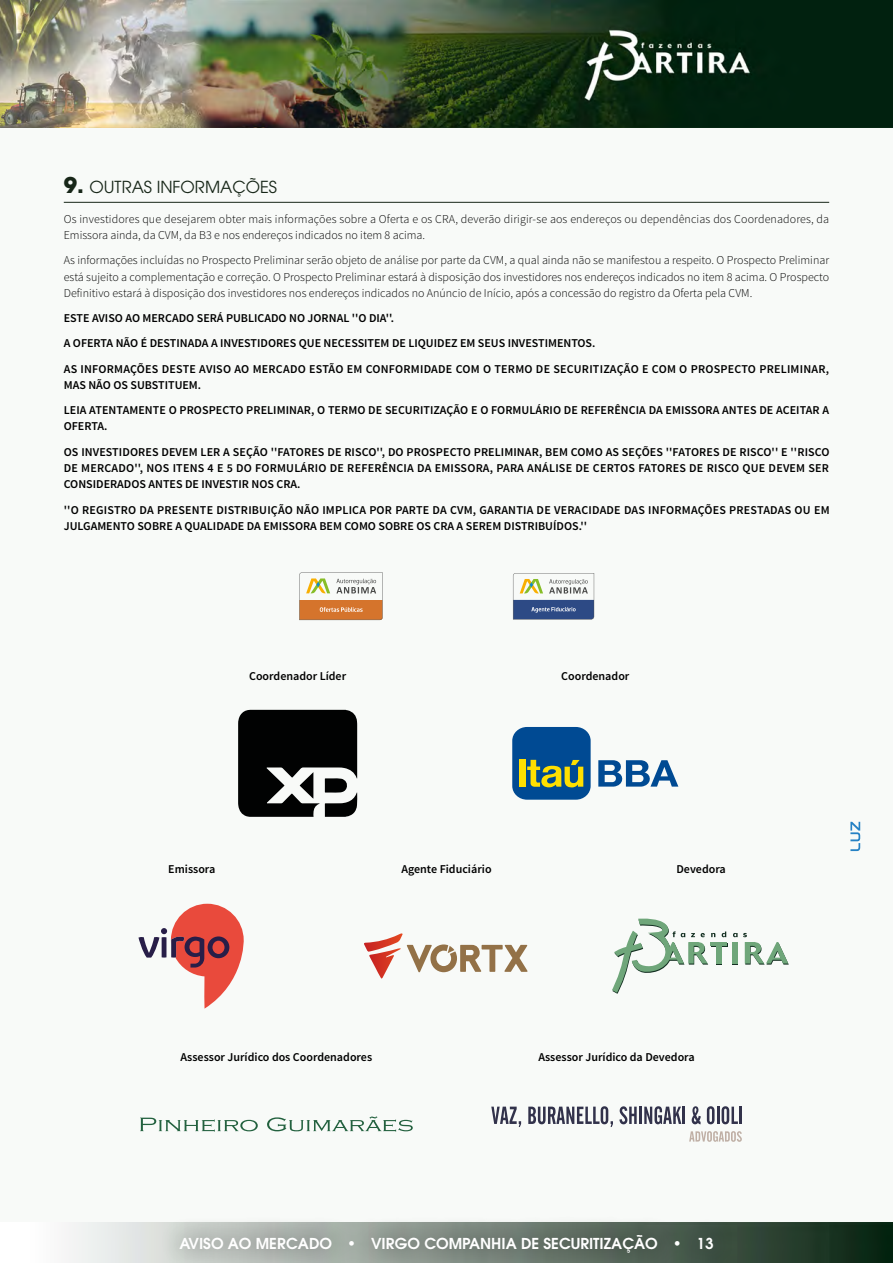
<style>
.page{position:relative;width:893px;height:1263px;background:#fff}
.page>*{position:absolute;margin:0;border:0;box-sizing:border-box;transform-origin:0 0}
.t1{font:16.5px "ITC Avant Garde Pro";color:#172618}
.t2{font:600 15px "ITC Avant Garde Pro";color:#fff}
.t3{font:600 12px/25.2px "Source Sans Pro";color:#000}
.t4{font:300 12px/16.2px "Source Sans Pro";color:#000}
.s1{font-weight:700;font-size:21.6px}
</style>
<div class="page">
<img style="left:0;top:1px;width:893px;height:127px">
<img style="left:68px;top:1222px;width:825px;height:41px">
<div style="left:0;top:128px;width:893px;height:1094px;background:#f8faf8"></div>
<svg style="left:850px;top:822px;width:10px;height:29px"></svg>
<hr style="left:64px;top:202px;width:765px;height:1px;background:#172618">
<svg style="left:299px;top:572px;width:84px;height:48px"></svg>
<svg style="left:513px;top:573px;width:81px;height:46px"></svg>
<svg style="left:238px;top:710px;width:119px;height:107px"></svg>
<div style="left:512px;top:727px;width:79px;height:73px;background:#004a93;border-radius:14px"></div>
<div style="left:519px;top:760px;width:7px;height:27px;background:#ffdf00"></div>
<svg style="left:527px;top:760px;width:56px;height:27px"></svg>
<svg style="left:598px;top:760px;width:80px;height:27px"></svg>
<svg style="left:139px;top:904px;width:105px;height:105px"></svg>
<svg style="left:364px;top:933px;width:163px;height:46px"></svg>
<div style="left:716px;top:943px;width:6px;height:21px;background:#6fa67a"></div>
<hr style="left:711px;top:943px;width:16px;height:4px;background:#143022">
<div style="left:716px;top:942px;width:5px;height:21px;background:#6fa67a"></div>
<div style="left:732px;top:942px;width:6px;height:21px;background:#6fa67a"></div>
<hr style="left:710px;top:942px;width:17px;height:4px;background:#6fa67a">
<svg style="left:722px;top:931px;width:4px;height:6px"></svg>
<svg style="left:733px;top:933px;width:56px;height:31px"></svg>
<svg style="left:612px;top:918px;width:103px;height:76px"></svg>
<svg style="left:140px;top:1118px;width:118px;height:14px"></svg>
<svg style="left:267px;top:1116px;width:146px;height:16px"></svg>
<svg style="left:491px;top:1106px;width:30px;height:21px"></svg>
<svg style="left:528px;top:1106px;width:85px;height:21px"></svg>
<svg style="left:619px;top:1106px;width:18px;height:18px"></svg>
<hr style="left:639px;top:1106px;width:3px;height:18px;background:#32324b">
<svg style="left:644px;top:1106px;width:41px;height:18px"></svg>
<svg style="left:692px;top:1106px;width:9px;height:18px"></svg>
<svg style="left:707px;top:1106px;width:31px;height:18px"></svg>
<hr style="left:739px;top:1106px;width:3px;height:18px;background:#32324b">
<svg style="left:689px;top:1131px;width:53px;height:11px"></svg>
<div style="left:158px;top:1213px;width:577px;height:50px;background:#000;opacity:.75"></div>
<h1 class="t1" style="left:64px;top:177px;width:215px"><span class="s1">9.</span> OUTRAS INFORMAÇÕES</h1>
<p class="t4" style="left:64px;top:211px;width:767px">Os investidores que desejarem obter mais informações sobre a Oferta e os CRA, deverão dirigir-se aos endereços ou dependências dos Coordenadores, da<br>Emissora ainda, da CVM, da B3 e nos endereços indicados no item 8 acima.</p>
<p class="t4" style="left:64px;top:252px;width:767px;text-align:justify">As informações incluídas no Prospecto Preliminar serão objeto de análise por parte da CVM, a qual ainda não se manifestou a respeito. O Prospecto Preliminar está sujeito a complementação e correção. O Prospecto Preliminar estará à disposição dos investidores nos endereços indicados no item 8 acima. O Prospecto Definitivo estará à disposição dos investidores nos endereços indicados no Anúncio de Início, após a concessão do registro da Oferta pela CVM.</p>
<p class="t3" style="left:64px;top:306px;width:767px">ESTE AVISO AO MERCADO SERÁ PUBLICADO NO JORNAL ''O DIA''.<br>A OFERTA NÃO É DESTINADA A INVESTIDORES QUE NECESSITEM DE LIQUIDEZ EM SEUS INVESTIMENTOS.<br>AS INFORMAÇÕES DESTE AVISO AO MERCADO ESTÃO EM CONFORMIDADE COM O TERMO DE SECURITIZAÇÃO E COM O PROSPECTO PRELIMINAR,</p>
<p class="t3" style="left:64px;top:373px;width:767px">MAS NÃO OS SUBSTITUEM.<br>LEIA ATENTAMENTE O PROSPECTO PRELIMINAR, O TERMO DE SECURITIZAÇÃO E O FORMULÁRIO DE REFERÊNCIA DA EMISSORA ANTES DE ACEITAR A</p>
<p class="t3" style="left:64px;top:414px;width:767px">OFERTA.<br>OS INVESTIDORES DEVEM LER A SEÇÃO ''FATORES DE RISCO'', DO PROSPECTO PRELIMINAR, BEM COMO AS SEÇÕES ''FATORES DE RISCO'' E ''RISCO</p>
<p class="t3" style="left:64px;top:460px;width:767px;line-height:16.2px">DE MERCADO'', NOS ITENS 4 E 5 DO FORMULÁRIO DE REFERÊNCIA DA EMISSORA, PARA ANÁLISE DE CERTOS FATORES DE RISCO QUE DEVEM SER<br>CONSIDERADOS ANTES DE INVESTIR NOS CRA.</p>
<p class="t3" style="left:64px;top:502px;width:767px;line-height:16.2px">''O REGISTRO DA PRESENTE DISTRIBUIÇÃO NÃO IMPLICA POR PARTE DA CVM, GARANTIA DE VERACIDADE DAS INFORMAÇÕES PRESTADAS OU EM<br>JULGAMENTO SOBRE A QUALIDADE DA EMISSORA BEM COMO SOBRE OS CRA A SEREM DISTRIBUÍDOS.''</p>
<p class="t3" style="left:249px;top:664px;width:99px">Coordenador Líder</p>
<p class="t3" style="left:561px;top:664px;width:70px">Coordenador</p>
<p class="t3" style="left:168px;top:856px;width:49px">Emissora</p>
<p class="t3" style="left:401px;top:856px;width:92px">Agente Fiduciário</p>
<p class="t3" style="left:676px;top:856px;width:51px">Devedora</p>
<p class="t3" style="left:181px;top:1045px;width:193px">Assessor Jurídico dos Coordenadores</p>
<p class="t3" style="left:538px;top:1045px;width:158px">Assessor Jurídico da Devedora</p>
<p class="t2" style="left:179px;top:1233px;width:536px">AVISO AO MERCADO • VIRGO COMPANHIA DE SECURITIZAÇÃO • 13</p>
</div>
